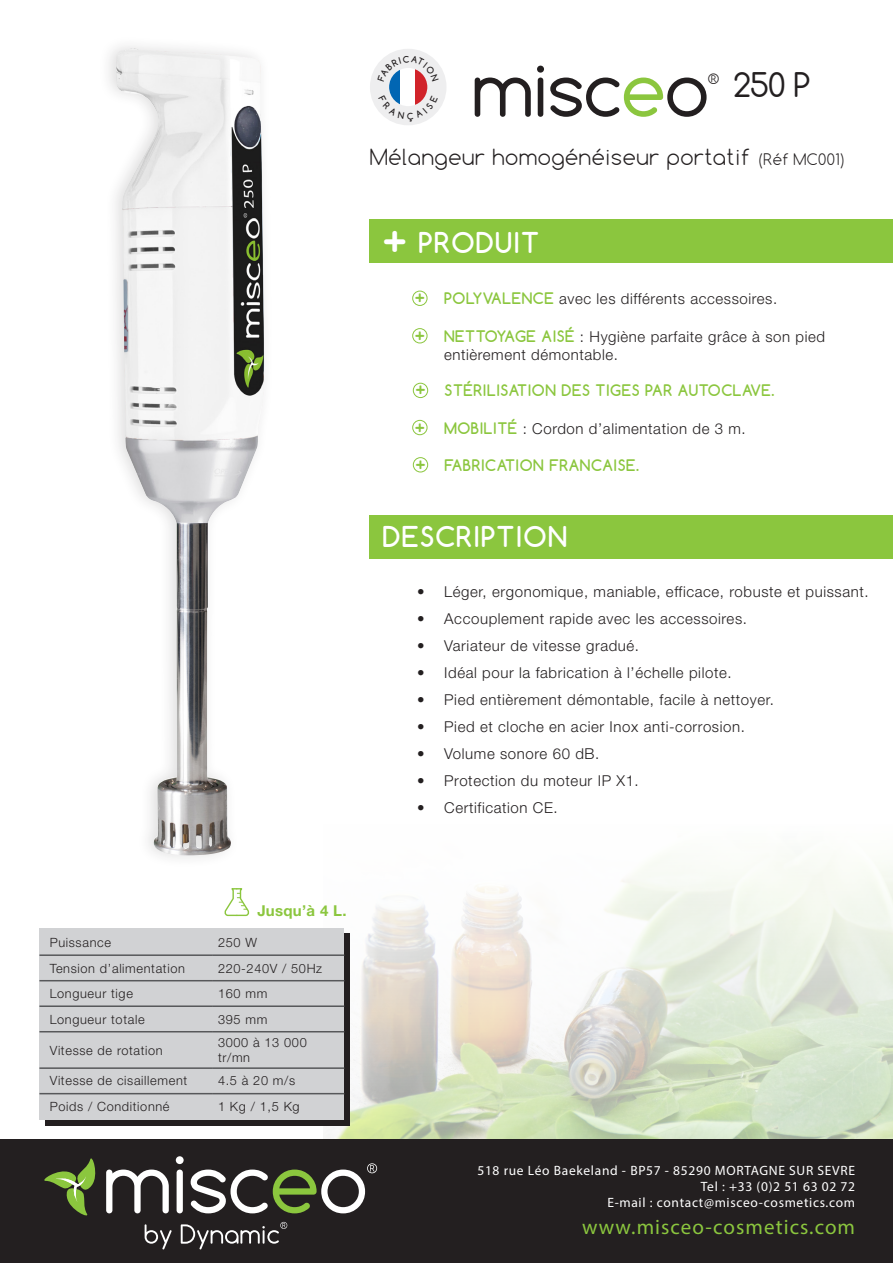
<style>
.page{position:relative;width:893px;height:1263px;background:#fff}
.page>*{position:absolute;margin:0;border:0;box-sizing:border-box;transform-origin:0 0}
.t1{font:71.85px "Comfortaa";letter-spacing:-.02em;color:#231f20}
.t2{font:31.95px "Comfortaa";color:#231f20}
.t3{font:700 27px "Comfortaa";letter-spacing:.05em;color:#fff}
.t4{font:300 21px "Comfortaa";letter-spacing:.03em;color:#231f20}
.t5{font:21px "Myriad Pro";letter-spacing:.05em;color:#8bc63e}
.t6{font:300 15px/18px "Helvetica Neue LT Std";letter-spacing:.04em;color:#231f20}
.t7{font:700 15px "Comfortaa";letter-spacing:.04em;color:#8bc63e}
.t8{font:700 15px "Helvetica Neue LT Std";letter-spacing:.02em;color:#8bc63e}
.t9{font:13.5px/16.2px "Myriad Pro";letter-spacing:.05em;color:#fff;text-align:right}
.t10{font:13.5px "Comfortaa";color:#231f20}
.t11{font:300 12.75px/15.3px "Helvetica Neue LT Std";letter-spacing:.05em;color:#231f20}
.s1{color:#8bc63e}
.s2{font-size:15px}
.s3{font-size:45px}
.s4{font-family:"Comfortaa";font-weight:700;font-size:18.6px;color:#8bc63e}
.s5{font-family:"Comfortaa";font-weight:700;color:#8bc63e}
.s6{font-size:18.6px}
</style>
<div class="page">
<img style="left:323px;top:856px;width:570px;height:284px">
<div style="left:45px;top:933px;width:305px;height:192px;background:#231f20"></div>
<div style="left:0;top:1140px;width:893px;height:123px;background:#231f20"></div>
<img style="left:116px;top:48px;width:148px;height:807px">
<svg style="left:106px;top:1169px;width:63px;height:44px"></svg>
<svg style="left:176px;top:1156px;width:8px;height:57px"></svg>
<svg style="left:191px;top:1163px;width:186px;height:50px"></svg>
<svg style="left:44px;top:1158px;width:52px;height:58px"></svg>
<svg style="left:145px;top:1224px;width:27px;height:25px"></svg>
<svg style="left:181px;top:1222px;width:106px;height:27px"></svg>
<div style="left:39px;top:928px;width:305px;height:192px;background:#d1d2d4"></div>
<hr style="left:39px;top:954px;width:173px;height:2px;background:#57585a">
<hr style="left:212px;top:954px;width:132px;height:2px;background:#57585a">
<hr style="left:39px;top:980px;width:173px;height:1px;background:#57585a">
<hr style="left:212px;top:980px;width:132px;height:1px;background:#57585a">
<hr style="left:39px;top:1005px;width:173px;height:2px;background:#57585a">
<hr style="left:212px;top:1005px;width:132px;height:2px;background:#57585a">
<hr style="left:39px;top:1031px;width:173px;height:1px;background:#57585a">
<hr style="left:212px;top:1031px;width:132px;height:1px;background:#57585a">
<hr style="left:39px;top:1067px;width:173px;height:2px;background:#57585a">
<hr style="left:212px;top:1067px;width:132px;height:2px;background:#57585a">
<hr style="left:39px;top:1093px;width:173px;height:1px;background:#57585a">
<hr style="left:212px;top:1093px;width:132px;height:1px;background:#57585a">
<div style="left:412px;top:291px;width:15px;height:15px;border:1px solid #8bc63e;border-radius:50%"></div>
<div style="left:412px;top:328px;width:15px;height:15px;border:1px solid #8bc63e;border-radius:50%"></div>
<div style="left:412px;top:420px;width:15px;height:15px;border:1px solid #8bc63e;border-radius:50%"></div>
<svg style="left:224px;top:888px;width:26px;height:29px"></svg>
<div style="left:413px;top:457px;width:15px;height:15px;border:1px solid #8bc63e;border-radius:50%"></div>
<div style="left:370px;top:219px;width:523px;height:44px;background:#8bc63e"></div>
<div style="left:370px;top:515px;width:523px;height:43px;background:#8bc63e"></div>
<div style="left:413px;top:383px;width:15px;height:15px;border:1px solid #8bc63e;border-radius:50%"></div>
<div style="left:388px;top:67px;width:13px;height:40px;background:#0166b3"></div>
<div style="left:416px;top:67px;width:13px;height:40px;background:#d1232a"></div>
<div style="left:370px;top:49px;width:76px;height:76px;border:19px solid #eeeeef;border-radius:50%"></div>
<svg style="left:378px;top:55px;width:61px;height:27px"></svg>
<svg style="left:378px;top:95px;width:60px;height:27px"></svg>
<h1 class="t1" style="left:472px;top:44px;width:239px">misc<span class="s1">e</span>o</h1>
<p class="t10" style="left:708px;top:70px;width:13px">®</p>
<h2 class="t2" style="left:733px;top:64px;width:79px">250 P</h2>
<h3 class="t4" style="left:370px;top:143px;width:476px">Mélangeur homogénéiseur portatif <span class="s2">(Réf MC001)</span></h3>
<h3 class="t3" style="left:382px;top:225px;width:158px"><span class="s3">+</span> PRODUIT</h3>
<p class="t6" style="left:415px;top:289px;width:364px"><span class="s4">+</span> <span class="s5">POLYVALENCE</span> avec les différents accessoires.</p>
<p class="t6" style="left:444px;top:327px;width:383px;text-indent:-29px"><span class="s4">+</span> <span class="s5">NETTOYAGE AISÉ</span> : Hygiène parfaite grâce à son pied entièrement démontable.</p>
<p class="t7" style="left:415px;top:381px;width:360px"><span class="s6">+</span> STÉRILISATION DES TIGES PAR AUTOCLAVE.</p>
<p class="t6" style="left:415px;top:419px;width:332px"><span class="s4">+</span> <span class="s5">MOBILITÉ</span> : Cordon d’alimentation de 3 m.</p>
<p class="t7" style="left:415px;top:456px;width:225px"><span class="s6">+</span> FABRICATION FRANCAISE.</p>
<h3 class="t3" style="left:382px;top:520px;width:186px">DESCRIPTION</h3>
<p class="t6" style="left:417px;top:582px;width:453px">• Léger, ergonomique, maniable, efficace, robuste et puissant.</p>
<p class="t6" style="left:417px;top:609px;width:331px">• Accouplement rapide avec les accessoires.</p>
<p class="t6" style="left:417px;top:636px;width:223px">• Variateur de vitesse gradué.</p>
<p class="t6" style="left:417px;top:663px;width:316px">• Idéal pour la fabrication à l’échelle pilote.</p>
<p class="t6" style="left:417px;top:690px;width:358px">• Pied entièrement démontable, facile à nettoyer.</p>
<p class="t6" style="left:417px;top:717px;width:329px">• Pied et cloche en acier Inox anti-corrosion.</p>
<p class="t6" style="left:417px;top:744px;width:184px">• Volume sonore 60 dB.</p>
<p class="t6" style="left:417px;top:771px;width:223px">• Protection du moteur IP X1.</p>
<p class="t6" style="left:417px;top:798px;width:142px">• Certification CE.</p>
<p class="t8" style="left:257px;top:901px;width:91px">Jusqu’à 4 L.</p>
<p class="t11" style="left:50px;top:934px;width:63px">Puissance</p>
<p class="t11" style="left:218px;top:934px;width:40px">250 W</p>
<p class="t11" style="left:50px;top:960px;width:137px">Tension d’alimentation</p>
<p class="t11" style="left:218px;top:960px;width:106px">220-240V / 50Hz</p>
<p class="t11" style="left:50px;top:985px;width:85px">Longueur tige</p>
<p class="t11" style="left:218px;top:985px;width:51px">160 mm</p>
<p class="t11" style="left:50px;top:1011px;width:96px">Longueur totale</p>
<p class="t11" style="left:218px;top:1011px;width:51px">395 mm</p>
<p class="t11" style="left:50px;top:1042px;width:115px">Vitesse de rotation</p>
<p class="t11" style="left:218px;top:1034px;width:90px">3000 à 13 000 tr/mn</p>
<p class="t11" style="left:50px;top:1073px;width:139px">Vitesse de cisaillement</p>
<p class="t11" style="left:218px;top:1073px;width:79px">4.5 à 20 m/s</p>
<p class="t11" style="left:50px;top:1098px;width:121px">Poids / Conditionné</p>
<p class="t11" style="left:218px;top:1098px;width:83px">1 Kg / 1,5 Kg</p>
<p class="t9" style="left:477px;top:1162px;width:379px">518 rue Léo Baekeland - BP57 - 85290 MORTAGNE SUR SEVRE<br>Tel : +33 (0)2 51 63 02 72<br>E-mail : contact@misceo-cosmetics.com</p>
<h3 class="t5" style="left:582px;top:1214px;width:274px">www.misceo-cosmetics.com</h3>
</div>
